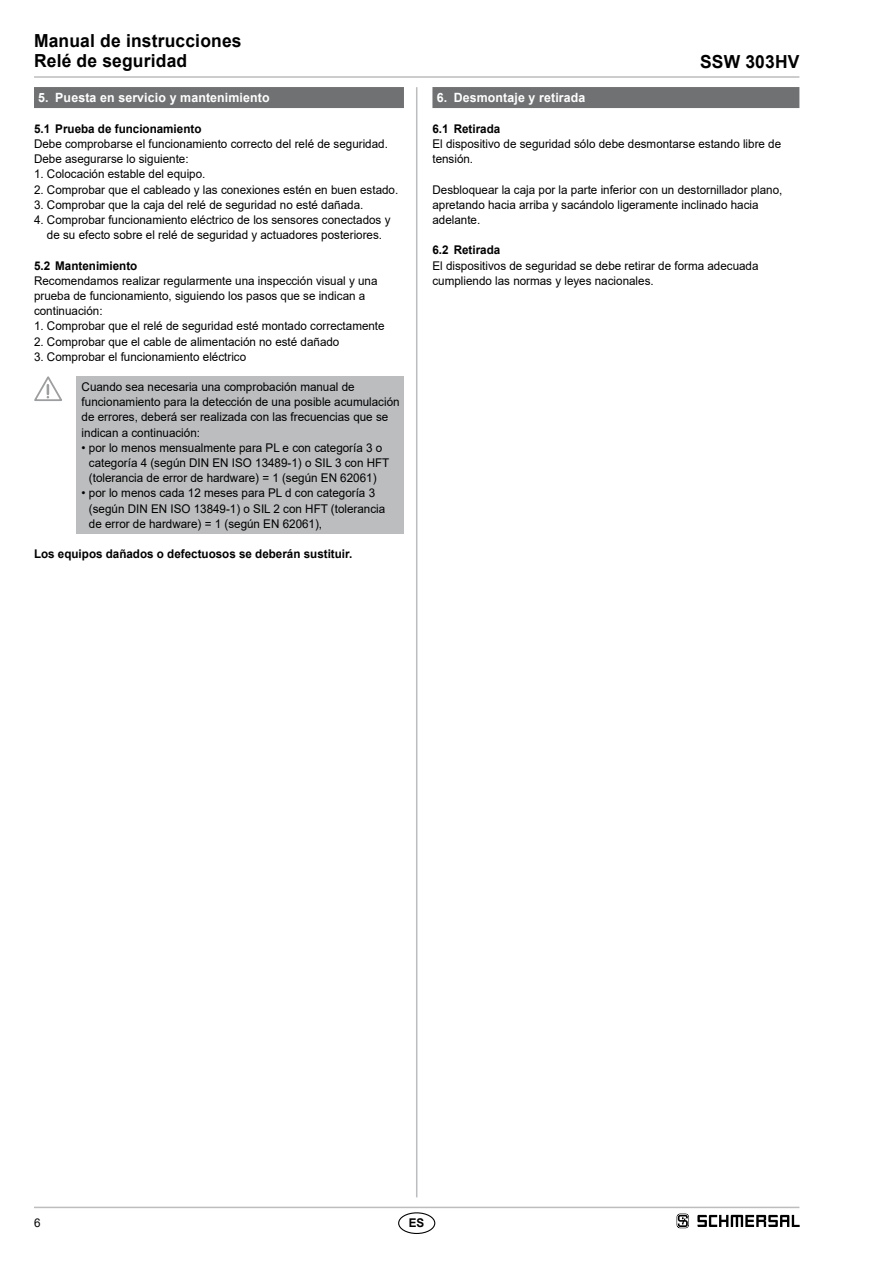
<style>
.page{position:relative;width:893px;height:1263px;background:#fff}
.page>*{position:absolute;margin:0;border:0;box-sizing:border-box;transform-origin:0 0}
.t1{font:700 18px/20.2px "Arial";letter-spacing:.01em;color:#000}
.t2{font:700 12.75px "Arial";letter-spacing:.01em;color:#fff}
.t3{font:12px/15.1px "Arial";color:#000}
.t4{font:700 12px "Arial";color:#000}
</style>
<div class="page">
<hr style="left:34px;top:1207px;width:765px;height:1px;background:#bbbdbe">
<hr style="left:34px;top:76px;width:765px;height:2px;background:#bbbdbe">
<hr style="left:416px;top:87px;width:1px;height:1110px;background:#bbbdbe">
<div style="left:398px;top:1212px;width:37px;height:22px;border:1px solid #000;border-radius:50%"></div>
<div style="left:34px;top:87px;width:370px;height:21px;background:#707172"></div>
<div style="left:77px;top:376px;width:327px;height:158px;background:#bbbdbe"></div>
<svg style="left:34px;top:376px;width:28px;height:25px"></svg>
<div style="left:432px;top:87px;width:367px;height:21px;background:#707172"></div>
<svg style="left:677px;top:1213px;width:12px;height:15px"></svg>
<svg style="left:697px;top:1215px;width:102px;height:12px"></svg>
<h1 class="t1" style="left:34px;top:31px;width:209px">Manual de instrucciones<br>Relé de seguridad</h1>
<p class="t2" style="left:38px;top:89px;width:233px">5. Puesta en servicio y mantenimiento</p>
<p class="t4" style="left:34px;top:120px;width:169px">5.1 Prueba de funcionamiento</p>
<p class="t3" style="left:34px;top:136px;width:355px">Debe comprobarse el funcionamiento correcto del relé de seguridad.<br>Debe asegurarse lo siguiente:</p>
<p class="t3" style="left:34px;top:166px;width:173px">1. Colocación estable del equipo.</p>
<p class="t3" style="left:34px;top:182px;width:366px">2. Comprobar que el cableado y las conexiones estén en buen estado.</p>
<p class="t3" style="left:34px;top:197px;width:331px">3. Comprobar que la caja del relé de seguridad no esté dañada.</p>
<p class="t3" style="left:34px;top:212px;width:358px;text-align:center">4. Comprobar funcionamiento eléctrico de los sensores conectados y de su efecto sobre el relé de seguridad y actuadores posteriores.</p>
<p class="t4" style="left:34px;top:257px;width:105px">5.2 Mantenimiento</p>
<p class="t3" style="left:34px;top:273px;width:345px">Recomendamos realizar regularmente una inspección visual y una prueba de funcionamiento, siguiendo los pasos que se indican a continuación:</p>
<p class="t3" style="left:34px;top:318px;width:352px">1. Comprobar que el relé de seguridad esté montado correctamente</p>
<p class="t3" style="left:34px;top:334px;width:307px">2. Comprobar que el cable de alimentación no esté dañado</p>
<p class="t3" style="left:34px;top:349px;width:214px">3. Comprobar el funcionamiento eléctrico</p>
<p class="t3" style="left:82px;top:379px;width:319px">Cuando sea necesaria una comprobación manual de funcionamiento para la detección de una posible acumulación de errores, deberá ser realizada con las frecuencias que se indican a continuación:</p>
<p class="t3" style="left:89px;top:440px;width:302px;text-indent:-7px">• por lo menos mensualmente para PL e con categoría 3 o categoría 4 (según DIN EN ISO 13489-1) o SIL 3 con HFT (tolerancia de error de hardware) = 1 (según EN 62061)</p>
<p class="t3" style="left:89px;top:486px;width:298px;text-indent:-7px">• por lo menos cada 12 meses para PL d con categoría 3 (según DIN EN ISO 13849-1) o SIL 2 con HFT (tolerancia de error de hardware) = 1 (según EN 62061),</p>
<p class="t4" style="left:34px;top:546px;width:320px">Los equipos dañados o defectuosos se deberán sustituir.</p>
<h1 class="t1" style="left:700px;top:52px;width:101px">SSW 303HV</h1>
<p class="t2" style="left:437px;top:89px;width:150px">6. Desmontaje y retirada</p>
<p class="t4" style="left:432px;top:120px;width:69px">6.1 Retirada</p>
<p class="t3" style="left:432px;top:136px;width:350px">El dispositivo de seguridad sólo debe desmontarse estando libre de tensión.</p>
<p class="t3" style="left:432px;top:182px;width:352px">Desbloquear la caja por la parte inferior con un destornillador plano, apretando hacia arriba y sacándolo ligeramente inclinado hacia adelante.</p>
<p class="t4" style="left:432px;top:242px;width:69px">6.2 Retirada</p>
<p class="t3" style="left:432px;top:258px;width:328px">El dispositivos de seguridad se debe retirar de forma adecuada cumpliendo las normas y leyes nacionales.</p>
<p class="t3" style="left:34px;top:1215px;width:8px">6</p>
<p class="t4" style="left:409px;top:1214px;width:17px">ES</p>
</div>
